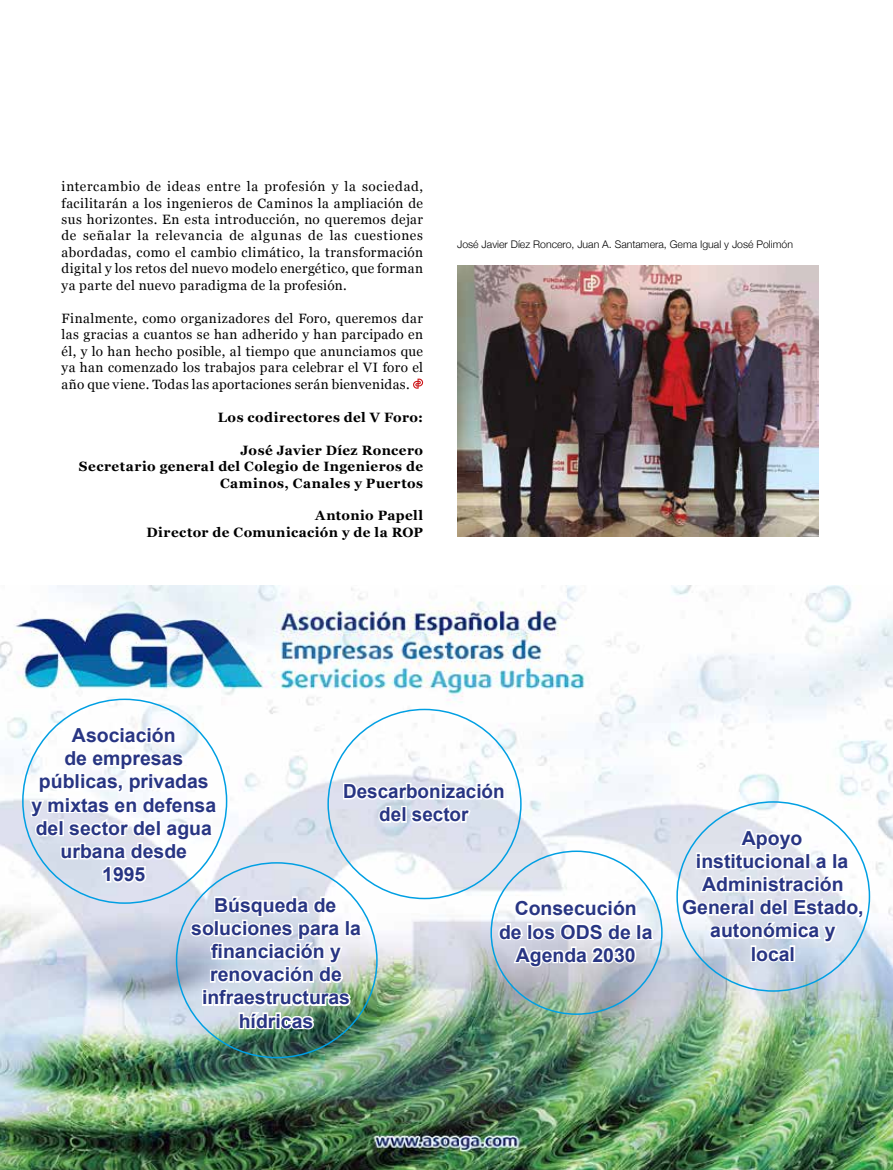
<style>
.page{position:relative;width:893px;height:1170px;background:#fff}
.page>*{position:absolute;margin:0;border:0;box-sizing:border-box;transform-origin:0 0}
.t1{font:700 19.35px/23.2px "Arial";color:#283583;text-align:center}
.t2{font:13.5px/16.5px "Georgia";letter-spacing:.02em;color:#000;text-align:justify}
.t3{font:700 13.5px/16.5px "Georgia";letter-spacing:.035em;color:#000;text-align:right}
.t4{font:300 10.5px "Helvetica Neue";color:#000}
</style>
<div class="page">
<img style="left:0;top:585px;width:893px;height:584px">
<svg style="left:27px;top:717px;width:630px;height:314px"></svg>
<svg style="left:679px;top:825px;width:187px;height:139px"></svg>
<div style="left:789px;top:945px;width:6px;height:16px;border:3px solid #fff"></div>
<svg style="left:890px;top:585px;width:3px;height:4px"></svg>
<svg style="left:890px;top:1166px;width:3px;height:4px"></svg>
<svg style="left:413px;top:378px;width:10px;height:10px"></svg>
<img style="left:457px;top:266px;width:362px;height:271px">
<p class="t2" style="left:62px;top:178px;width:363px">intercambio de ideas entre la profesión y la sociedad, facilitarán a los ingenieros de Caminos la ampliación de sus horizontes. En esta introducción, no queremos dejar de señalar la relevancia de algunas de las cuestiones abordadas, como el cambio climático, la transformación digital y los retos del nuevo modelo energético, que forman ya parte del nuevo paradigma de la profesión.</p>
<p class="t2" style="left:62px;top:310px;width:363px">Finalmente, como organizadores del Foro, queremos dar las gracias a cuantos se han adherido y han parcipado en él, y lo han hecho posible, al tiempo que anunciamos que ya han comenzado los trabajos para celebrar el VI foro el año que viene. Todas las aportaciones serán bienvenidas.</p>
<p class="t3" style="left:218px;top:408px;width:207px">Los codirectores del V Foro:</p>
<p class="t3" style="left:79px;top:441px;width:346px">José Javier Díez Roncero<br>Secretario general del Colegio de Ingenieros de<br>Caminos, Canales y Puertos</p>
<p class="t3" style="left:146px;top:507px;width:278px">Antonio Papell<br>Director de Comunicación y de la ROP</p>
<p class="t4" style="left:457px;top:235px;width:337px">José Javier Díez Roncero, Juan A. Santamera, Gema Igual y José Polimón</p>
<h1 class="t1" style="left:31px;top:724px;width:186px">Asociación<br>de empresas públicas, privadas y mixtas en defensa del sector del agua urbana desde<br>1995</h1>
<h1 class="t1" style="left:191px;top:893px;width:171px">Búsqueda de soluciones para la financiación y renovación de infraestructuras hídricas</h1>
<h1 class="t1" style="left:343px;top:780px;width:163px">Descarbonización del sector</h1>
<h1 class="t1" style="left:499px;top:897px;width:155px">Consecución<br>de los ODS de la<br>Agenda 2030</h1>
<h1 class="t1" style="left:682px;top:826px;width:183px">Apoyo<br>institucional a la<br>Administración<br>General del Estado, autonómica y<br>local</h1>
</div>
